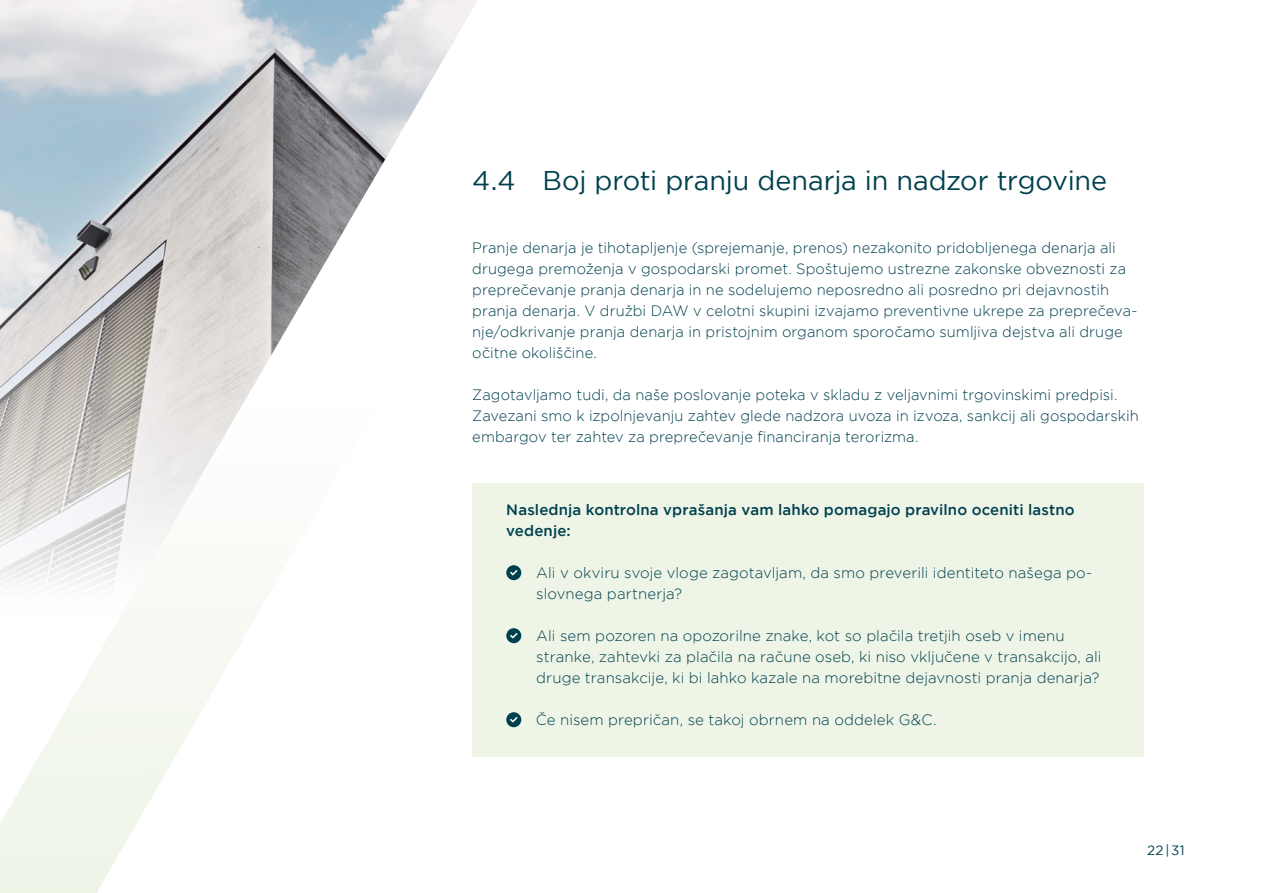
<style>
.page{position:relative;width:1263px;height:893px;background:#fff}
.page>*{position:absolute;margin:0;border:0;box-sizing:border-box;transform-origin:0 0}
.t1{font:27px "Gotham";letter-spacing:-.005em;color:#00404e}
.t2{font:300 15px/21px "Gotham";letter-spacing:.005em;color:#00404e}
.t3{font:500 15px/21px "Gotham";letter-spacing:.01em;color:#00404e}
.t4{font:13.5px "Gotham";color:#00404e}
.s1{font-family:"Montserrat"}
</style>
<div class="page">
<div style="left:472px;top:484px;width:672px;height:273px;background:#eef5e7"></div>
<svg style="left:506px;top:565px;width:15px;height:15px"></svg>
<svg style="left:506px;top:628px;width:15px;height:15px"></svg>
<svg style="left:506px;top:712px;width:15px;height:15px"></svg>
<img style="left:0;top:0;width:479px;height:484px">
<svg style="left:0;top:395px;width:384px;height:498px"></svg>
<h1 class="t1" style="left:472px;top:165px;width:636px">4.4 Boj proti pranju denarja in nadzor trgovine</h1>
<p class="t2" style="left:472px;top:237px;width:667px">Pranje denarja je tihotapljenje (sprejemanje, prenos) nezakonito pridobljenega denarja ali drugega premoženja v gospodarski promet. Spoštujemo ustrezne zakonske obveznosti za prepre<span class="s1">č</span>evanje pranja denarja in ne sodelujemo neposredno ali posredno pri dejavnostih pranja denarja. V družbi DAW v celotni skupini izvajamo preventivne ukrepe za prepre<span class="s1">č</span>eva&shy;nje/odkrivanje pranja denarja in pristojnim organom sporo<span class="s1">č</span>amo sumljiva dejstva ali druge o<span class="s1">č</span>itne okoliš<span class="s1">č</span>ine.</p>
<p class="t2" style="left:472px;top:384px;width:668px">Zagotavljamo tudi, da naše poslovanje poteka v skladu z veljavnimi trgovinskimi predpisi.<br>Zavezani smo k izpolnjevanju zahtev glede nadzora uvoza in izvoza, sankcij ali gospodarskih embargov ter zahtev za prepre<span class="s1">č</span>evanje financiranja terorizma.</p>
<p class="t3" style="left:506px;top:499px;width:570px">Naslednja kontrolna vprašanja vam lahko pomagajo pravilno oceniti lastno vedenje:</p>
<p class="t2" style="left:536px;top:562px;width:558px">Ali v okviru svoje vloge zagotavljam, da smo preverili identiteto našega po&shy;slovnega partnerja?</p>
<p class="t2" style="left:536px;top:625px;width:567px">Ali sem pozoren na opozorilne znake, kot so pla<span class="s1">č</span>ila tretjih oseb v imenu stranke, zahtevki za pla<span class="s1">č</span>ila na ra<span class="s1">č</span>une oseb, ki niso vklju<span class="s1">č</span>ene v transakcijo, ali druge transakcije, ki bi lahko kazale na morebitne dejavnosti pranja denarja?</p>
<p class="t2" style="left:536px;top:709px;width:402px"><span class="s1">Č</span>e nisem prepri<span class="s1">č</span>an, se takoj obrnem na oddelek G&amp;C.</p>
<p class="t4" style="left:1147px;top:843px;width:39px">22|31</p>
</div>
